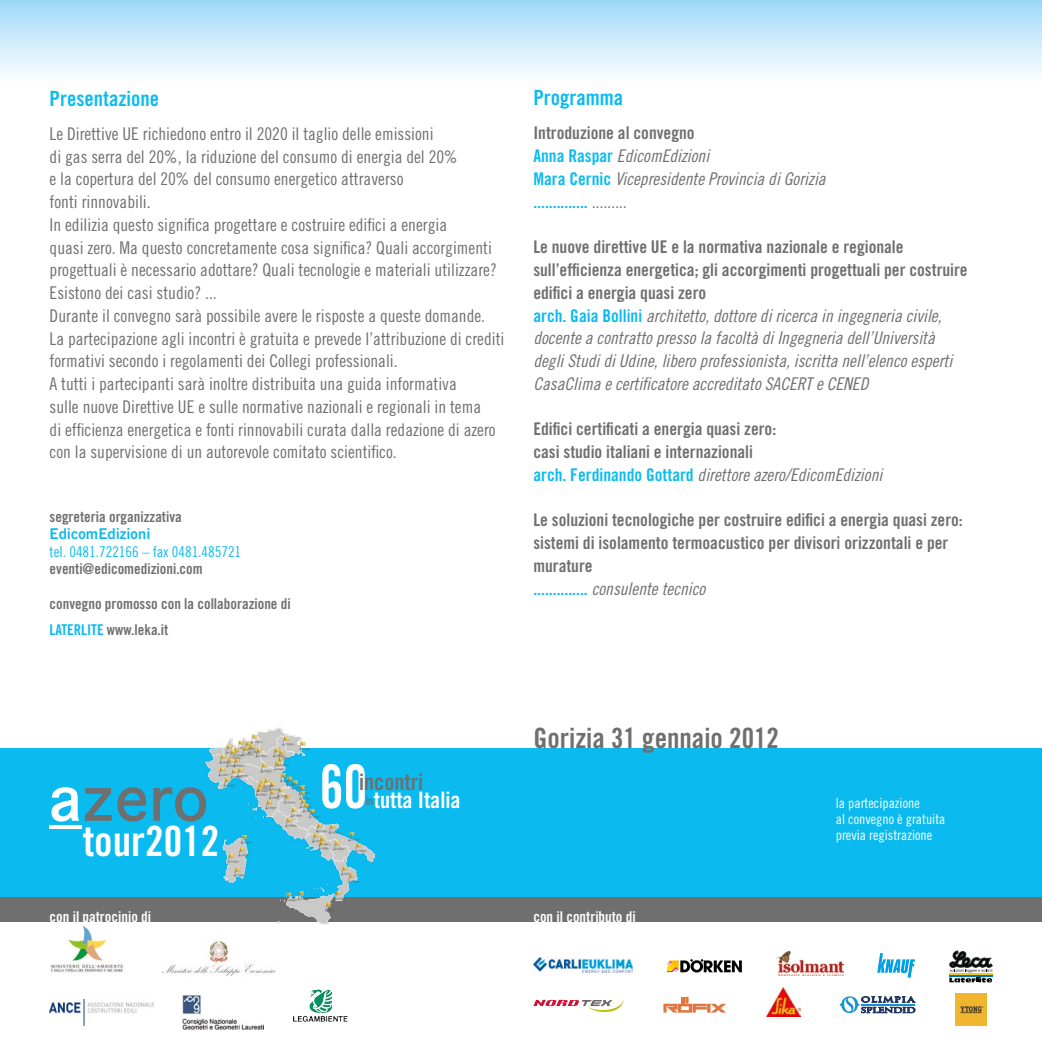
<style>
.page{position:relative;width:1042px;height:1042px;background:#fff}
.page>*{position:absolute;margin:0;border:0;box-sizing:border-box;transform-origin:0 0}
.t1{font:60.2px "Trade Gothic Bold Cond Twenty";color:#fff;scale:.89 1}
.t2{font:41.65px "Trade Gothic Bold Cond Twenty";color:#fff}
.t3{font:28px "Trade Gothic Bold Cond Twenty";color:#6f6f6f}
.t4{font:22.57px "Trade Gothic Bold Cond Twenty";color:#fff}
.t5{font:22.57px "Trade Gothic Bold Cond Twenty";color:#6f6f6f}
.t6{font:21px "Trade Gothic Bold Cond Twenty";color:#0bbbef}
.t7{font:17.5px/22.8px "Trade Gothic Cond Eighteen";color:#6f6f6f}
.t8{font:17.5px/22.8px "Trade Gothic Cond Eighteen Obl";color:#6f6f6f}
.t9{font:17.5px/22.8px "Trade Gothic Bold Cond Twenty";color:#6f6f6f}
.t10{font:17.5px "Trade Gothic Bold Cond Twenty";color:#0bbbef}
.t11{font:14.88px/26.2px "Trade Gothic Bold Cond Twenty";color:#6f6f6f}
.t12{font:14.88px "Trade Gothic Bold Cond Twenty";color:#fff}
.t13{font:14.88px "Trade Gothic Cond Eighteen";color:#0bbbef}
.t14{font:14.88px "Trade Gothic Bold Two";color:#0bbbef}
.t15{font:14px/15.8px "Trade Gothic Cond Eighteen";color:#fff}
.t16{font:11.72px "Trade Gothic Bold Cond Twenty";color:#6f6f6f}
.s1{color:#0bbbef}
.s2{font-family:"Trade Gothic Bold Cond Twenty";color:#0bbbef}
.s3{font-family:"Trade Gothic Cond Eighteen Obl";color:#6f6f6f}
</style>
<div class="page">
<div style="left:0;top:748px;width:1042px;height:149px;background:#0bbbef"></div>
<div style="left:0;top:897px;width:1042px;height:24px;background:#6f6f6f"></div>
<div style="left:0;top:0;width:1042px;height:84px;background:linear-gradient(to bottom,#9fd8f8,#fff)"></div>
<img style="left:51px;top:925px;width:72px;height:47px">
<img style="left:162px;top:941px;width:113px;height:35px">
<img style="left:309px;top:989px;width:24px;height:24px">
<img style="left:50px;top:999px;width:103px;height:26px">
<img style="left:182px;top:995px;width:82px;height:34px">
<img style="left:533px;top:957px;width:99px;height:15px">
<svg style="left:667px;top:959px;width:75px;height:13px"></svg>
<img style="left:776px;top:951px;width:67px;height:24px">
<svg style="left:877px;top:953px;width:38px;height:24px"></svg>
<svg style="left:949px;top:951px;width:44px;height:31px"></svg>
<svg style="left:533px;top:999px;width:91px;height:13px"></svg>
<svg style="left:663px;top:997px;width:63px;height:15px"></svg>
<img style="left:766px;top:987px;width:34px;height:30px">
<svg style="left:840px;top:996px;width:75px;height:17px"></svg>
<img style="left:955px;top:994px;width:31px;height:31px">
<svg style="left:51px;top:787px;width:28px;height:34px"></svg>
<svg style="left:153px;top:787px;width:52px;height:34px"></svg>
<svg style="left:85px;top:787px;width:61px;height:34px"></svg>
<svg style="left:49px;top:825px;width:33px;height:3px"></svg>
<img style="left:205px;top:727px;width:170px;height:198px">
<p class="t6" style="left:50px;top:86px;width:111px">Presentazione</p>
<p class="t7" style="left:50px;top:122px;width:456px">Le Direttive UE richiedono entro il 2020 il taglio delle emissioni<br>di gas serra del 20%, la riduzione del consumo di energia del 20%<br>e la copertura del 20% del consumo energetico attraverso<br>fonti rinnovabili.<br>In edilizia questo significa progettare e costruire edifici a energia<br>quasi zero. Ma questo concretamente cosa significa? Quali accorgimenti progettuali è necessario adottare? Quali tecnologie e materiali utilizzare?<br>Esistono dei casi studio? ...<br>Durante il convegno sarà possibile avere le risposte a queste domande.<br>La partecipazione agli incontri è gratuita e prevede l’attribuzione di crediti formativi secondo i regolamenti dei Collegi professionali.<br>A tutti i partecipanti sarà inoltre distribuita una guida informativa<br>sulle nuove Direttive UE e sulle normative nazionali e regionali in tema<br>di efficienza energetica e fonti rinnovabili curata dalla redazione di azero con la supervisione di un autorevole comitato scientifico.</p>
<p class="t11" style="left:50px;top:503px;width:134px">segreteria organizzativa</p>
<p class="t14" style="left:50px;top:524px;width:102px">EdicomEdizioni</p>
<p class="t13" style="left:50px;top:542px;width:193px">tel. 0481.722166 – fax 0481.485721</p>
<p class="t11" style="left:50px;top:555px;width:155px">eventi@edicomedizioni.com</p>
<p class="t11" style="left:50px;top:590px;width:243px">convegno promosso con la collaborazione di <span class="s1">laterlite</span> www.leka.it</p>
<p class="t6" style="left:533px;top:85px;width:91px">Programma</p>
<p class="t9" style="left:533px;top:122px;width:163px">Introduzione al convegno</p>
<p class="t8" style="left:533px;top:144px;width:294px"><span class="s2">Anna Raspar</span> EdicomEdizioni<br><span class="s2">Mara Cernic</span> Vicepresidente Provincia di Gorizia</p>
<p class="t10" style="left:533px;top:191px;width:95px">.............. <span class="s3">.........</span></p>
<p class="t9" style="left:533px;top:235px;width:436px">Le nuove direttive UE e la normativa nazionale e regionale sull’efficienza energetica; gli accorgimenti progettuali per costruire edifici a energia quasi zero</p>
<p class="t8" style="left:533px;top:304px;width:420px"><span class="s2">arch. Gaia Bollini</span> architetto, dottore di ricerca in ingegneria civile, docente a contratto presso la facoltà di Ingegneria dell’Università degli Studi di Udine, libero professionista, iscritta nell’elenco esperti CasaClima e certificatore accreditato SACERT e CENED</p>
<p class="t9" style="left:533px;top:417px;width:244px">Edifici certificati a energia quasi zero: casi studio italiani e internazionali</p>
<p class="t8" style="left:533px;top:463px;width:350px"><span class="s2">arch. Ferdinando Gottard</span> direttore azero/EdicomEdizioni</p>
<p class="t9" style="left:533px;top:508px;width:431px">Le soluzioni tecnologiche per costruire edifici a energia quasi zero: sistemi di isolamento termoacustico per divisori orizzontali e per murature</p>
<p class="t8" style="left:533px;top:577px;width:174px"><span class="s2">..............</span> consulente tecnico</p>
<h2 class="t2" style="left:83px;top:816px;width:138px">tour2012</h2>
<h1 class="t1" style="left:320px;top:750px;width:55px">60</h1>
<p class="t5" style="left:359px;top:768px;width:66px">incontri</p>
<p class="t4" style="left:374px;top:786px;width:88px">tutta Italia</p>
<p class="t16" style="left:366px;top:793px;width:9px">in</p>
<h3 class="t3" style="left:533px;top:721px;width:247px">Gorizia 31 gennaio 2012</h3>
<p class="t15" style="left:836px;top:795px;width:111px">la partecipazione<br>al convegno è gratuita previa registrazione</p>
<p class="t12" style="left:50px;top:907px;width:103px">con il patrocinio di</p>
<p class="t12" style="left:533px;top:907px;width:104px">con il contributo di</p>
</div>
